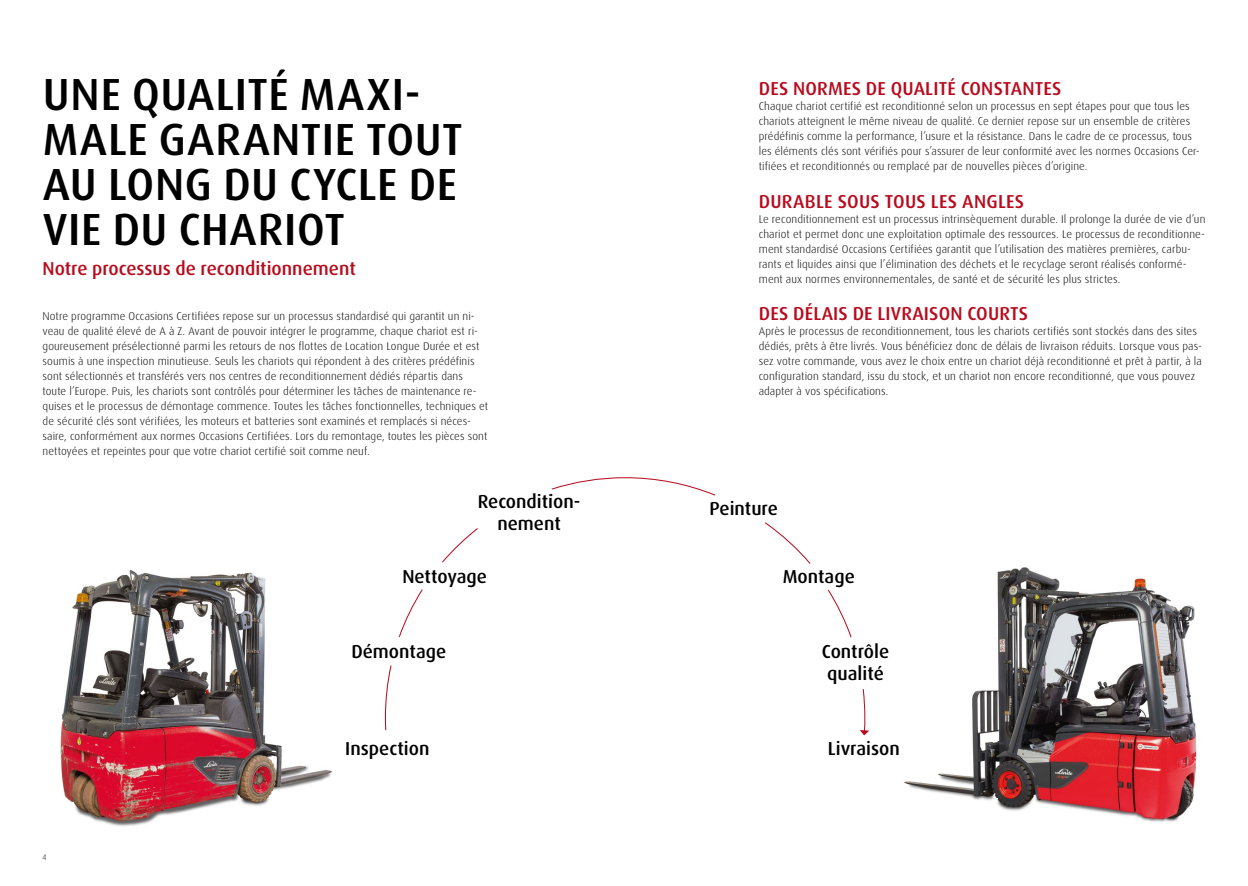
<style>
.page{position:relative;width:1248px;height:886px;background:#fff}
.page>*{position:absolute;margin:0;border:0;box-sizing:border-box;transform-origin:0 0}
.t1{font:500 45px/45px "Dax Pro";letter-spacing:.015em;color:#000}
.t2{font:500 18.75px "Dax Pro";letter-spacing:.01em;color:#b80c1e}
.t3{font:500 18.75px/22.5px "Dax Pro";color:#000}
.t4{font:300 11.25px/15px "Dax Pro";letter-spacing:.01em;color:#000}
.t5{font:300 8.12px "Dax Pro";color:#000}
</style>
<div class="page">
<img style="left:904px;top:567px;width:293px;height:255px">
<img style="left:60px;top:570px;width:272px;height:256px">
<svg style="left:384px;top:665px;width:8px;height:66px"></svg>
<svg style="left:398px;top:589px;width:25px;height:48px"></svg>
<svg style="left:442px;top:528px;width:36px;height:35px"></svg>
<svg style="left:551px;top:477px;width:164px;height:19px"></svg>
<svg style="left:765px;top:522px;width:46px;height:42px"></svg>
<svg style="left:827px;top:589px;width:25px;height:49px"></svg>
<svg style="left:860px;top:689px;width:9px;height:46px"></svg>
<h1 class="t1" style="left:43px;top:72px;width:421px">UNE QUALITÉ MAXI-<br>MALE GARANTIE TOUT<br>AU LONG DU CYCLE DE<br>VIE DU CHARIOT</h1>
<h2 class="t2" style="left:758px;top:76px;width:304px">DES NORMES DE QUALITÉ CONSTANTES</h2>
<p class="t4" style="left:758px;top:99px;width:442px">Chaque chariot certifié est reconditionné selon un processus en sept étapes pour que tous les chariots atteignent le même niveau de qualité. Ce dernier repose sur un ensemble de critères prédéfinis comme la performance, l’usure et la résistance. Dans le cadre de ce processus, tous les éléments clés sont vérifiés pour s’assurer de leur conformité avec les normes Occasions Cer&shy;tifiées et reconditionnés ou remplacé par de nouvelles pièces d’origine.</p>
<h2 class="t2" style="left:758px;top:189px;width:267px">DURABLE SOUS TOUS LES ANGLES</h2>
<p class="t4" style="left:758px;top:211px;width:448px">Le reconditionnement est un processus intrinsèquement durable. Il prolonge la durée de vie d’un chariot et permet donc une exploitation optimale des ressources. Le processus de reconditionne&shy;ment standardisé Occasions Certifiées garantit que l’utilisation des matières premières, carbu&shy;rants et liquides ainsi que l’élimination des déchets et le recyclage seront réalisés conformé&shy;ment aux normes environnementales, de santé et de sécurité les plus strictes.</p>
<h2 class="t2" style="left:758px;top:301px;width:271px">DES DÉLAIS DE LIVRAISON COURTS</h2>
<p class="t4" style="left:758px;top:324px;width:444px">Après le processus de reconditionnement, tous les chariots certifiés sont stockés dans des sites dédiés, prêts à être livrés. Vous bénéficiez donc de délais de livraison réduits. Lorsque vous pas&shy;sez votre commande, vous avez le choix entre un chariot déjà reconditionné et prêt à partir, à la configuration standard, issu du stock, et un chariot non encore reconditionné, que vous pouvez adapter à vos spécifications.</p>
<h2 class="t2" style="left:43px;top:256px;width:315px">Notre processus de reconditionnement</h2>
<p class="t4" style="left:43px;top:309px;width:447px">Notre programme Occasions Certifiées repose sur un processus standardisé qui garantit un ni&shy;veau de qualité élevé de A à Z. Avant de pouvoir intégrer le programme, chaque chariot est ri&shy;goureusement présélectionné parmi les retours de nos flottes de Location Longue Durée et est soumis à une inspection minutieuse. Seuls les chariots qui répondent à des critères prédéfinis sont sélectionnés et transférés vers nos centres de reconditionnement dédiés répartis dans toute l’Europe. Puis, les chariots sont contrôlés pour déterminer les tâches de maintenance re&shy;quises et le processus de démontage commence. Toutes les tâches fonctionnelles, techniques et de sécurité clés sont vérifiées, les moteurs et batteries sont examinés et remplacés si néces&shy;saire, conformément aux normes Occasions Certifiées. Lors du remontage, toutes les pièces sont nettoyées et repeintes pour que votre chariot certifié soit comme neuf.</p>
<h2 class="t3" style="left:478px;top:490px;width:104px;text-align:center">Recondition&shy;nement</h2>
<h2 class="t3" style="left:709px;top:497px;width:70px">Peinture</h2>
<h2 class="t3" style="left:402px;top:565px;width:86px">Nettoyage</h2>
<h2 class="t3" style="left:782px;top:565px;width:74px">Montage</h2>
<p class="t5" style="left:43px;top:852px;width:5px">4</p>
<h2 class="t3" style="left:351px;top:640px;width:96px">Démontage</h2>
<h2 class="t3" style="left:345px;top:737px;width:86px">Inspection</h2>
<h2 class="t3" style="left:821px;top:640px;width:69px">Contrôle qualité</h2>
<h2 class="t3" style="left:827px;top:737px;width:73px">Livraison</h2>
</div>
